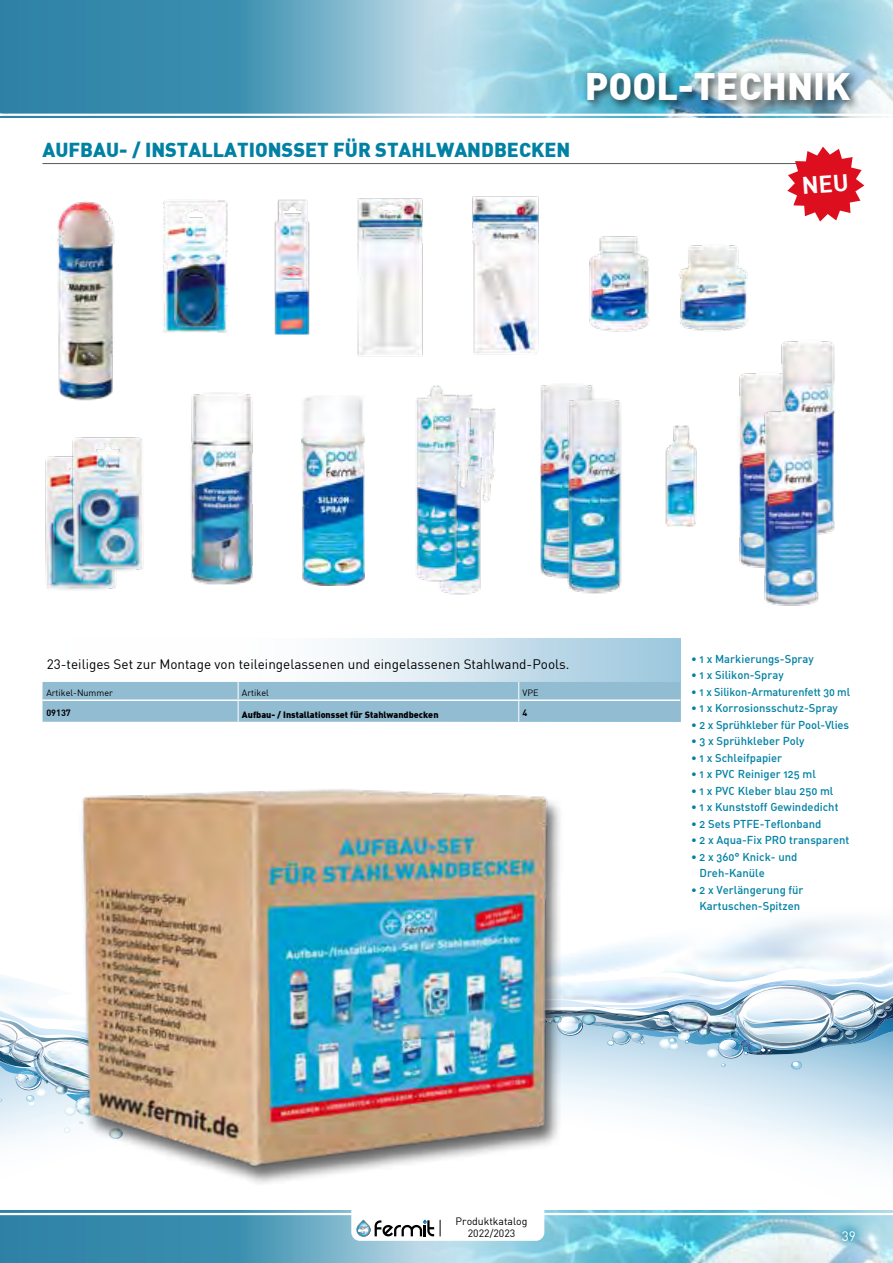
<style>
.page{position:relative;width:893px;height:1263px;background:#fff}
.page>*{position:absolute;margin:0;border:0;box-sizing:border-box;transform-origin:0 0}
.t1{font:900 37.5px "DIN";color:#fff}
.t2{font:900 19.8px "DIN";color:#0081a4}
.t3{font:13.5px "DIN";color:#000}
.t4{font:13.5px "DIN";color:#fff}
.t5{font:11.25px/16.5px "DIN Medium Alternate";color:#0081a4}
.t6{font:10.5px/12.6px "DIN";color:#000;text-align:center}
.t7{font:900 9px "DIN";color:#000}
.t8{font:9px "DIN";color:#000}
.t9{font:9px "DIN Bold";color:#000}
</style>
<div class="page">
<img style="left:457px;top:1210px;width:436px;height:53px">
<svg style="left:1px;top:1210px;width:456px;height:53px;fill:#398dae"></svg>
<div style="left:831px;top:1219px;width:35px;height:33px;background:#0081a4;opacity:.8"></div>
<img style="left:457px;top:0;width:436px;height:118px">
<svg style="left:0;top:0;width:457px;height:118px"></svg>
<hr style="left:0;top:114px;width:893px;height:2px;background:#fff">
<hr style="left:0;top:1213px;width:893px;height:2px;background:#fff">
<div style="left:582px;top:68px;width:279px;height:43px;background:#000;opacity:.7"></div>
<svg style="left:351px;top:1210px;width:193px;height:31px"></svg>
<hr style="left:0;top:1210px;width:1px;height:53px;background:#3c3c3b">
<svg style="left:0;top:1133px;width:893px;height:33px"></svg>
<svg style="left:0;top:977px;width:893px;height:156px"></svg>
<img style="left:723px;top:919px;width:170px;height:63px">
<img style="left:581px;top:941px;width:142px;height:43px">
<img style="left:689px;top:941px;width:19px;height:8px">
<img style="left:660px;top:1000px;width:84px;height:40px">
<img style="left:36px;top:1043px;width:19px;height:73px">
<hr style="left:43px;top:163px;width:807px;height:1px;background:#575756">
<img style="left:55px;top:789px;width:526px;height:395px">
<img style="left:57px;top:201px;width:58px;height:200px">
<img style="left:190px;top:392px;width:63px;height:193px">
<img style="left:739px;top:373px;width:39px;height:195px">
<img style="left:778px;top:341px;width:57px;height:193px">
<img style="left:762px;top:406px;width:60px;height:200px">
<img style="left:45px;top:456px;width:72px;height:134px">
<img style="left:70px;top:437px;width:74px;height:137px">
<img style="left:540px;top:384px;width:54px;height:195px">
<img style="left:567px;top:398px;width:55px;height:196px">
<img style="left:163px;top:200px;width:65px;height:133px">
<img style="left:301px;top:396px;width:64px;height:190px">
<img style="left:274px;top:199px;width:36px;height:135px">
<img style="left:665px;top:425px;width:31px;height:102px">
<img style="left:433px;top:408px;width:63px;height:187px">
<img style="left:416px;top:385px;width:57px;height:196px">
<img style="left:589px;top:236px;width:61px;height:96px">
<img style="left:679px;top:245px;width:69px;height:86px">
<img style="left:357px;top:198px;width:66px;height:159px">
<img style="left:472px;top:196px;width:67px;height:159px">
<svg style="left:284px;top:639px;width:396px;height:43px"></svg>
<svg style="left:43px;top:682px;width:637px;height:40px"></svg>
<svg style="left:787px;top:147px;width:77px;height:75px"></svg>
<h2 class="t2" style="left:43px;top:137px;width:529px">AUFBAU- / INSTALLATIONSSET FÜR STAHLWANDBECKEN</h2>
<h1 class="t1" style="left:585px;top:61px;width:267px">POOL-TECHNIK</h1>
<p class="t3" style="left:47px;top:656px;width:524px">23-teiliges Set zur Montage von teileingelassenen und eingelassenen Stahlwand-Pools.</p>
<p class="t8" style="left:46px;top:687px;width:68px">Artikel-Nummer</p>
<p class="t8" style="left:242px;top:687px;width:28px">Artikel</p>
<p class="t8" style="left:523px;top:687px;width:17px">VPE</p>
<p class="t9" style="left:46px;top:706px;width:26px">09137</p>
<p class="t7" style="left:242px;top:709px;width:198px">Aufbau- / Installationsset für Stahlwandbecken</p>
<p class="t9" style="left:523px;top:706px;width:6px">4</p>
<p class="t6" style="left:456px;top:1214px;width:73px">Produktkatalog<br>2022/2023</p>
<p class="t5" style="left:691px;top:650px;width:124px">• 1 x Markierungs-Spray</p>
<p class="t5" style="left:691px;top:667px;width:94px">• 1 x Silikon-Spray</p>
<p class="t5" style="left:691px;top:683px;width:161px">• 1 x Silikon-Armaturenfett 30 ml</p>
<p class="t5" style="left:691px;top:700px;width:148px">• 1 x Korrosionsschutz-Spray</p>
<p class="t5" style="left:691px;top:716px;width:160px">• 2 x Sprühkleber für Pool-Vlies</p>
<p class="t5" style="left:691px;top:733px;width:115px">• 3 x Sprühkleber Poly</p>
<p class="t5" style="left:691px;top:749px;width:93px">• 1 x Schleifpapier</p>
<p class="t5" style="left:691px;top:766px;width:126px">• 1 x PVC Reiniger 125 ml</p>
<p class="t5" style="left:691px;top:782px;width:144px">• 1 x PVC Kleber blau 250 ml</p>
<p class="t5" style="left:691px;top:799px;width:149px">• 1 x Kunststoff Gewindedicht</p>
<p class="t5" style="left:691px;top:815px;width:132px">• 2 Sets PTFE-Teflonband</p>
<p class="t5" style="left:691px;top:832px;width:160px">• 2 x Aqua-Fix PRO transparent</p>
<p class="t5" style="left:699px;top:848px;width:99px;text-indent:-9px">• 2 x 360° Knick- und<br>Dreh-Kanüle</p>
<p class="t5" style="left:691px;top:881px;width:114px;text-align:center">• 2 x Verlängerung für<br>Kartuschen-Spitzen</p>
<p class="t4" style="left:842px;top:1227px;width:16px">39</p>
</div>
